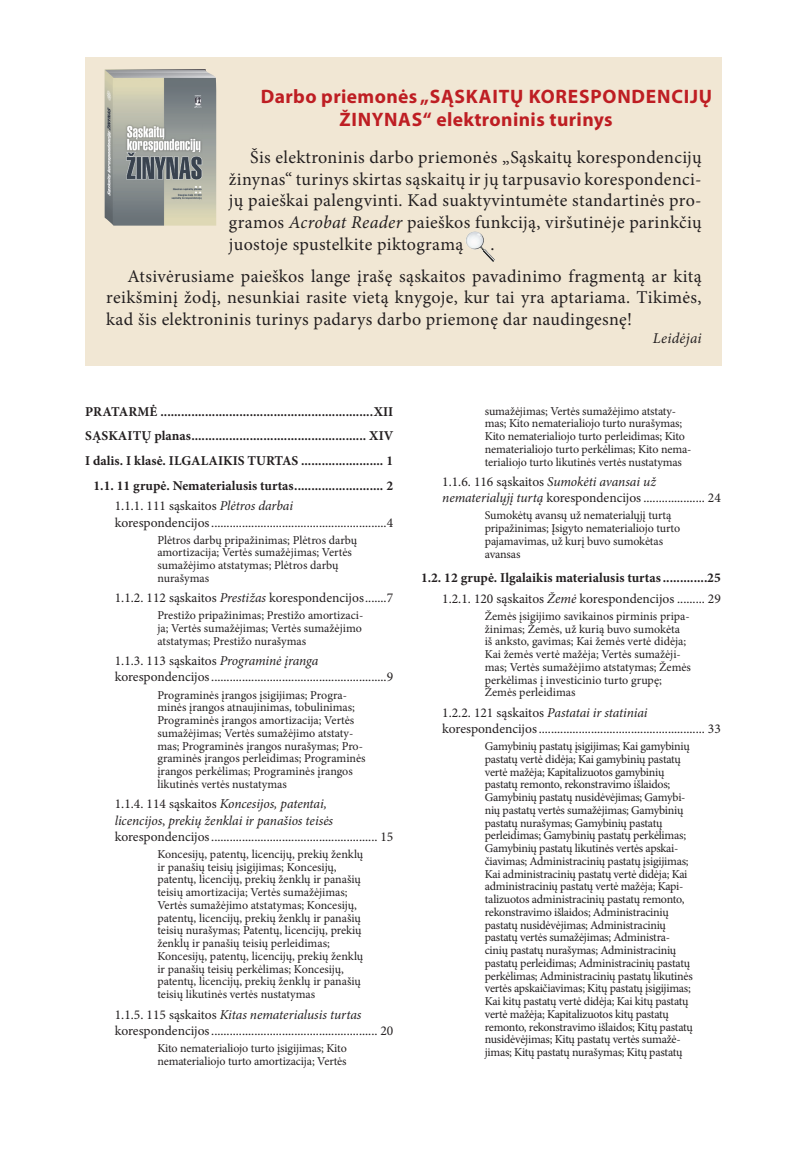
<style>
.page{position:relative;width:808px;height:1149px;background:#fff}
.page>*{position:absolute;margin:0;border:0;box-sizing:border-box;transform-origin:0 0}
.t1{font:700 19.5px/23.4px "Myriad Pro";letter-spacing:.04em;color:#be1e23}
.t2{font:18px/21.6px "Minion Pro";letter-spacing:.02em;color:#231f20}
.t3{font:italic 15px "Minion Pro";letter-spacing:.02em;color:#231f20}
.t4{font:13.5px/16.2px "Minion Pro";letter-spacing:-.005em;color:#231f20}
.t5{font:700 13.5px/24.8px "Minion Pro";color:#231f20;text-align:right}
.t6{font:12px/12.8px "Minion Pro";letter-spacing:-.01em;color:#231f20}
.s1{font-style:italic}
.s2{font-weight:400}
.s3{font-weight:400;font-style:italic}
</style>
<div class="page">
<div style="left:86px;top:58px;width:636px;height:308px;background:#f1e7d4"></div>
<img style="left:465px;top:231px;width:30px;height:31px">
<img style="left:105px;top:69px;width:111px;height:156px">
<h1 class="t1" style="left:340px;top:84px;width:374px;text-indent:-79px">Darbo priemonės „Sąskaitų korespondencijų žinynas“ elektroninis turinys</h1>
<p class="t2" style="left:229px;top:146px;width:474px;text-align:justify;text-indent:21px">Šis elektroninis darbo priemonės „Sąskaitų korespondencijų žinynas“ turinys skirtas sąskaitų ir jų tarpusavio korespondenci&shy;jų paieškai palengvinti. Kad suaktyvintumėte standartinės pro&shy;gramos <span class="s1">Acrobat Reader</span> paieškos funkciją, viršutinėje parinkčių juostoje spustelkite piktogramą</p>
<h2 class="t2" style="left:128px;top:228px;width:576px;line-height:32.1px;text-indent:363px">.<br>Atsivėrusiame paieškos lange įrašę sąskaitos pavadinimo fragmentą ar kitą</h2>
<h2 class="t2" style="left:106px;top:287px;width:597px">reikšminį žodį, nesunkiai rasite vietą knygoje, kur tai yra aptariama. Tikimės, kad šis elektroninis turinys padarys darbo priemonę dar naudingesnę!</h2>
<p class="t3" style="left:653px;top:328px;width:50px">Leidėjai</p>
<p class="t5" style="left:85px;top:398px;width:310px;text-align:justify">Pratarmė ..............................................................XII Sąskaitų planas................................................... XIV I dalis. I klasė. ILGALAIKIS TURTA</p>
<p class="t5" style="left:94px;top:448px;width:301px">S ........................ 1<br>1.1. 11 grupė. Nematerialusis turtas.......................... 2</p>
<p class="t4" style="left:115px;top:498px;width:280px">1.1.1. 111 sąskaitos <span class="s1">Plėtros darbai </span>korespondencijos.........................................................4</p>
<p class="t6" style="left:157px;top:533px;width:201px">Plėtros darbų pripažinimas; Plėtros darbų amortizacija; Vertės sumažėjimas; Vertės sumažėjimo atstatymas; Plėtros darbų nurašymas</p>
<p class="t4" style="left:115px;top:589px;width:280px">1.1.2. 112 sąskaitos <span class="s1">Prestižas</span> korespondencijos.......7</p>
<p class="t6" style="left:157px;top:609px;width:207px">Prestižo pripažinimas; Prestižo amortizaci&shy;ja; Vertės sumažėjimas; Vertės sumažėjimo atstatymas; Prestižo nurašymas</p>
<p class="t4" style="left:115px;top:652px;width:280px">1.1.3. 113 sąskaitos <span class="s1">Programinė įranga </span>korespondencijos.........................................................9</p>
<p class="t6" style="left:157px;top:688px;width:210px">Programinės įrangos įsigijimas; Progra&shy;minės įrangos atnaujinimas, tobulinimas; Programinės įrangos amortizacija; Vertės sumažėjimas; Vertės sumažėjimo atstaty&shy;mas; Programinės įrangos nurašymas; Pro&shy;graminės įrangos perleidimas; Programinės įrangos perkėlimas; Programinės įrangos likutinės vertės nustatymas</p>
<p class="t4" style="left:115px;top:795px;width:280px">1.1.4. 114 sąskaitos <span class="s1">Koncesijos, patentai,<br>licencijos</span>, <span class="s1">prekių ženklai ir panašios teisės </span>korespondencijos...................................................... 15</p>
<p class="t6" style="left:157px;top:847px;width:207px">Koncesijų, patentų, licencijų, prekių ženklų ir panašių teisių įsigijimas; Koncesijų, patentų, licencijų, prekių ženklų ir panašių teisių amortizacija; Vertės sumažėjimas; Vertės sumažėjimo atstatymas; Koncesijų, patentų, licencijų, prekių ženklų ir panašių teisių nurašymas; Patentų, licencijų, prekių ženklų ir panašių teisių perleidimas; Koncesijų, patentų, licencijų, prekių ženklų ir panašių teisių perkėlimas; Koncesijų, patentų, licencijų, prekių ženklų ir panašių teisių likutinės vertės nustatymas</p>
<p class="t4" style="left:115px;top:1005px;width:280px">1.1.5. 115 sąskaitos <span class="s1">Kitas nematerialusis turtas </span>korespondencijos...................................................... 20</p>
<p class="t6" style="left:157px;top:1041px;width:191px">Kito nematerialiojo turto įsigijimas; Kito nematerialiojo turto amortizacija; Vertės</p>
<p class="t6" style="left:485px;top:404px;width:208px">sumažėjimas; Vertės sumažėjimo atstaty&shy;mas; Kito nematerialiojo turto nurašymas; Kito nematerialiojo turto perleidimas; Kito nematerialiojo turto perkėlimas; Kito nema&shy;terialiojo turto likutinės vertės nustatymas</p>
<p class="t4" style="left:442px;top:473px;width:280px">1.1.6. 116 sąskaitos <span class="s1">Sumokėti avansai už nematerialųjį turtą</span> korespondencijos .................... 24</p>
<p class="t6" style="left:485px;top:509px;width:197px">Sumokėtų avansų už nematerialųjį turtą pripažinimas; Įsigyto nematerialiojo turto pajamavimas, už kurį buvo sumokėtas avansas</p>
<p class="t5" style="left:421px;top:567px;width:301px;line-height:20.4px">1.2. 12 grupė. Ilgalaikis materialusis turtas.............25<br><span class="s2">1.2.1. 120 sąskaitos</span> <span class="s3">Žemė</span> <span class="s2">korespondencijos ......... 29</span></p>
<p class="t6" style="left:485px;top:609px;width:208px">Žemės įsigijimo savikainos pirminis pripa&shy;žinimas; Žemės, už kurią buvo sumokėta<br>iš anksto, gavimas; Kai žemės vertė didėja; Kai žemės vertė mažėja; Vertės sumažėji&shy;mas; Vertės sumažėjimo atstatymas; Žemės perkėlimas į investicinio turto grupę; Žemės perleidimas</p>
<p class="t4" style="left:442px;top:704px;width:280px">1.2.2. 121 sąskaitos <span class="s1">Pastatai ir statiniai </span>korespondencijos...................................................... 33</p>
<p class="t6" style="left:485px;top:739px;width:209px">Gamybinių pastatų įsigijimas; Kai gamybinių pastatų vertė didėja; Kai gamybinių pastatų vertė mažėja; Kapitalizuotos gamybinių pastatų remonto, rekonstravimo išlaidos; Gamybinių pastatų nusidėvėjimas; Gamybi&shy;nių pastatų vertės sumažėjimas; Gamybinių pastatų nurašymas; Gamybinių pastatų perleidimas; Gamybinių pastatų perkėlimas; Gamybinių pastatų likutinės vertės apskai&shy;čiavimas; Administracinių pastatų įsigijimas; Kai administracinių pastatų vertė didėja; Kai administracinių pastatų vertė mažėja; Kapi&shy;talizuotos administracinių pastatų remonto, rekonstravimo išlaidos; Administracinių pastatų nusidėvėjimas; Administracinių pastatų vertės sumažėjimas; Administra&shy;cinių pastatų nurašymas; Administracinių pastatų perleidimas; Administracinių pastatų perkėlimas; Administracinių pastatų likutinės vertės apskaičiavimas; Kitų pastatų įsigijimas; Kai kitų pastatų vertė didėja; Kai kitų pastatų vertė mažėja; Kapitalizuotos kitų pastatų remonto, rekonstravimo išlaidos; Kitų pastatų nusidėvėjimas; Kitų pastatų vertės sumažė&shy;jimas; Kitų pastatų nurašymas; Kitų pastatų</p>
</div>
